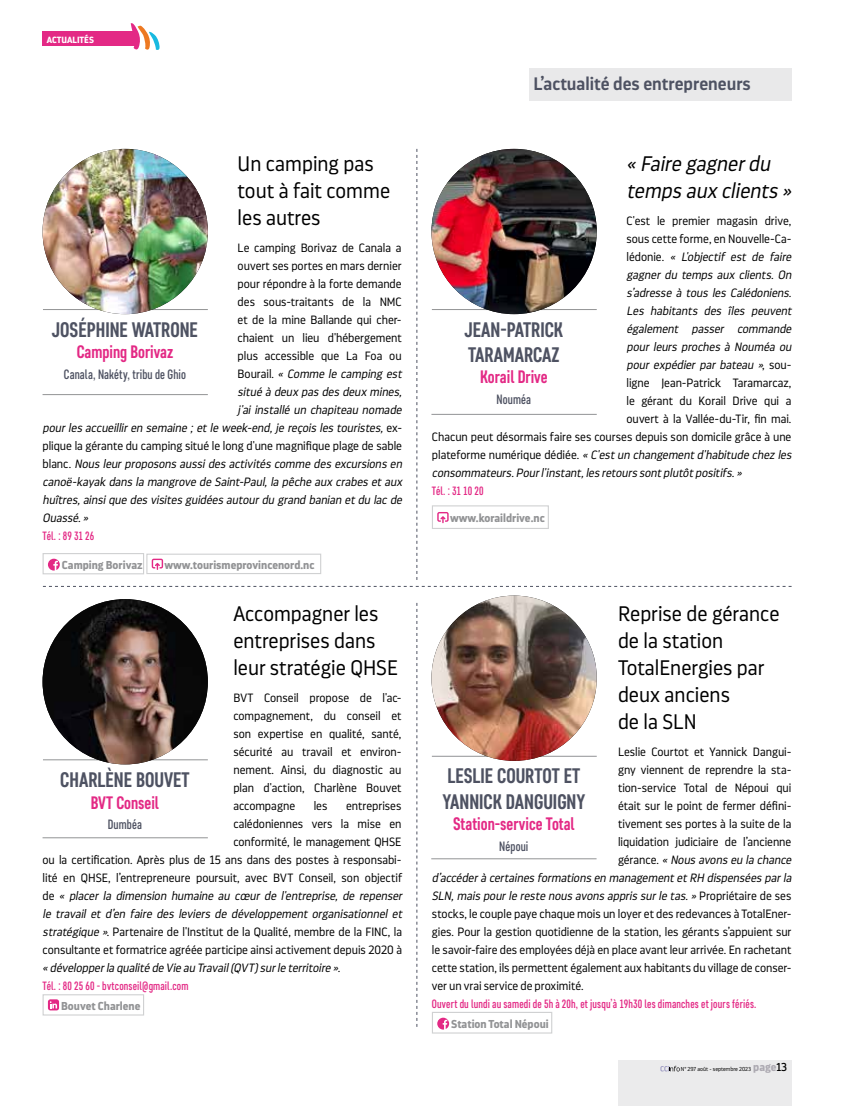
<style>
.page{position:relative;width:851px;height:1106px;background:#fff}
.page>*{position:absolute;margin:0;border:0;box-sizing:border-box;transform-origin:0 0}
.t1{font:300 21px/27px "Darwin Pro";color:#000}
.t2{font:700 21px/25.2px "Core Sans D57 Cn";color:#4e5262}
.t3{font:italic 300 21px/27px "Darwin Pro";color:#000}
.t4{font:700 18px "Core Sans D57 Cn";color:#e32985}
.t5{font:600 18px "Darwin Pro";color:#4e5262}
.t6{font:500 13.5px "Core Sans D47 Cn";letter-spacing:.01em;color:#4e5262}
.t7{font:300 12px/18px "Darwin Pro";letter-spacing:-.005em;color:#000;text-align:justify}
.t8{font:italic 300 12px "Darwin Pro";color:#000}
.t9{font:500 12px "Core Sans D47 Cn";letter-spacing:.015em;color:#e32985}
.t10{font:700 11.4px "Darwin Pro";color:#929395}
.t11{font:700 9px "Darwin Pro";color:#fff}
.t12{font:300 5.7px "Darwin Pro";color:#000}
.s1{font-style:normal}
.s2{font-style:italic}
.s3{font-weight:700;font-size:11.4px;color:#adaab2}
.s4{font-weight:400;font-size:11.4px}
</style>
<div class="page">
<svg style="left:48px;top:558px;width:12px;height:12px"></svg>
<div style="left:43px;top:553px;width:101px;height:21px;border:1px solid #d0d1d2"></div>
<svg style="left:152px;top:558px;width:11px;height:12px"></svg>
<div style="left:146px;top:553px;width:175px;height:21px;border:1px solid #d0d1d2"></div>
<svg style="left:48px;top:999px;width:11px;height:11px"></svg>
<div style="left:43px;top:994px;width:101px;height:21px;border:1px solid #d0d1d2"></div>
<svg style="left:437px;top:512px;width:11px;height:11px"></svg>
<div style="left:432px;top:505px;width:117px;height:24px;border:1px solid #d0d1d2"></div>
<svg style="left:437px;top:1017px;width:12px;height:12px"></svg>
<div style="left:432px;top:1011px;width:120px;height:22px;border:1px solid #d0d1d2"></div>
<svg style="left:416px;top:149px;width:1px;height:431px"></svg>
<svg style="left:416px;top:603px;width:1px;height:423px"></svg>
<svg style="left:43px;top:586px;width:748px;height:1px"></svg>
<hr style="left:43px;top:309px;width:165px;height:1px;background:#929395">
<hr style="left:43px;top:394px;width:165px;height:1px;background:#929395">
<img style="left:43px;top:149px;width:165px;height:165px;border-radius:83px">
<hr style="left:43px;top:759px;width:165px;height:1px;background:#929395">
<hr style="left:43px;top:837px;width:165px;height:1px;background:#929395">
<img style="left:43px;top:599px;width:165px;height:165px;border-radius:83px">
<hr style="left:432px;top:309px;width:164px;height:1px;background:#929395">
<hr style="left:431px;top:414px;width:165px;height:1px;background:#929395">
<img style="left:431px;top:149px;width:165px;height:165px;border-radius:83px">
<div style="left:529px;top:68px;width:262px;height:33px;background:#e9e9ea"></div>
<hr style="left:432px;top:756px;width:164px;height:1px;background:#929395">
<hr style="left:431px;top:858px;width:165px;height:1px;background:#929395">
<img style="left:431px;top:595px;width:165px;height:166px;border-radius:83px">
<div style="left:43px;top:32px;width:94px;height:14px;background:#e32985"></div>
<svg style="left:131px;top:23px;width:29px;height:27px"></svg>
<div style="left:617px;top:1060px;width:174px;height:46px;background:#ebebec"></div>
<svg style="left:660px;top:1065px;width:19px;height:6px"></svg>
<p class="t11" style="left:47px;top:33px;width:49px">ACTUALITÉS</p>
<h1 class="t1" style="left:237px;top:150px;width:154px">Un camping pas tout à fait comme les autres</h1>
<p class="t7" style="left:237px;top:239px;width:165px">Le camping Borivaz de Canala a</p>
<p class="t7" style="left:237px;top:257px;width:165px">ouvert ses portes en mars dernier</p>
<p class="t7" style="left:237px;top:275px;width:165px">pour répondre à la forte demande</p>
<p class="t7" style="left:237px;top:293px;width:165px">des sous-traitants de la NMC</p>
<p class="t7" style="left:237px;top:311px;width:165px">et de la mine Ballande qui cher-</p>
<p class="t7" style="left:237px;top:329px;width:165px">chaient un lieu d'hébergement</p>
<p class="t7" style="left:237px;top:347px;width:165px">plus accessible que La Foa ou</p>
<p class="t8" style="left:237px;top:366px;width:168px"><span class="s1">B o u r a i l .</span> « Comme le camping est</p>
<p class="t8" style="left:237px;top:384px;width:168px">situé à deux pasdesdeux mines,</p>
<p class="t8" style="left:237px;top:402px;width:168px">j 'ai installé un chapiteau nomade</p>
<p class="t8" style="left:43px;top:420px;width:361px">pourlesaccueilliren semaine ;etle week-end,je reçoislestouristes,<span class="s1">e x -</span></p>
<p class="t7" style="left:43px;top:437px;width:361px">plique la gérante du camping situé le long d'une magnifique plage de sable</p>
<p class="t8" style="left:43px;top:456px;width:363px"><span class="s1">b l a n c .</span> Nousleurproposonsaussidesactivitéscomme desexcursionsen</p>
<p class="t8" style="left:43px;top:474px;width:363px">canoë-kayak dansla mangrove de Saint-Paul,la pêche aux crabesetaux</p>
<p class="t8" style="left:43px;top:492px;width:363px">huîtres,ainsique desvisitesguidéesautourdu grand banian etdu lacde</p>
<p class="t8" style="left:43px;top:510px;width:50px">Ouassé.»</p>
<p class="t9" style="left:43px;top:529px;width:53px">Tél. : 89 31 26</p>
<p class="t10" style="left:62px;top:556px;width:82px">Camping Borivaz</p>
<p class="t10" style="left:164px;top:557px;width:152px">www.tourismeprovincenord.nc</p>
<h1 class="t1" style="left:233px;top:600px;width:166px">Accompagner les entreprises dans leur stratégie QHSE</h1>
<p class="t7" style="left:233px;top:689px;width:169px">BVT Conseil propose de l'ac&shy;compagnement, du conseil et son expertise en qualité, santé, sécurité au travail et environ&shy;nement. Ainsi, du diagnostic au plan d'action, Charlène Bouvet accompagne</p>
<h1 class="t2" style="left:52px;top:316px;width:148px">JOSÉPHINE WATRONE</h1>
<h2 class="t4" style="left:77px;top:341px;width:98px">Camping Borivaz</h2>
<p class="t6" style="left:64px;top:366px;width:124px">Canala, Nakéty, tribu de Ghio</p>
<h1 class="t2" style="left:60px;top:766px;width:131px">CHARLÈNE BOUVET</h1>
<h2 class="t4" style="left:91px;top:791px;width:70px">BVT Conseil</h2>
<p class="t6" style="left:108px;top:816px;width:36px">Dumbéa</p>
<p class="t7" style="left:314px;top:797px;width:15px">les</p>
<p class="t7" style="left:43px;top:797px;width:363px;text-align:right">entreprises<br>calédoniennes vers la mise en<br>conformité, le management QHSE<br>ou la certification. Après plus de 15 ans dans des postes à responsabi&shy;lité en QHSE, l’entrepreneure poursuit, avec BVT Conseil, son objectif d e <span class="s2">« placer la dimension humaine au cœur de l'entreprise, de repenser le travail et d’en faire des leviers de développement organisationnel et stratégique »</span>. Partenaire de l'Institut de la Qualité, membre de la FINC, la consultante et formatrice agréée participe ainsi activement depuis 2020 à</p>
<p class="t8" style="left:43px;top:960px;width:302px">«développerla qualité de Vie au Travail(QVT)surle territoire ».</p>
<p class="t9" style="left:43px;top:979px;width:147px">Tél. : 80 25 60 - bvtconseil@gmail.com</p>
<p class="t10" style="left:61px;top:998px;width:81px">Bouvet Charlene</p>
<h2 class="t5" style="left:533px;top:71px;width:219px">L’actualité des entrepreneurs</h2>
<h1 class="t3" style="left:626px;top:150px;width:170px">« Faire gagnerdu temps aux clients »</h1>
<p class="t7" style="left:626px;top:212px;width:166px">C'est le premier magasin drive,</p>
<p class="t7" style="left:626px;top:230px;width:166px">sous cette forme, en Nouvelle-Ca-</p>
<p class="t8" style="left:626px;top:249px;width:169px"><span class="s1">l é d o n i e .</span> « L'objectif est de faire</p>
<p class="t8" style="left:626px;top:267px;width:169px">gagner du temps aux clients. On</p>
<p class="t8" style="left:626px;top:285px;width:169px">s’adresse à tous les Calédoniens.</p>
<p class="t8" style="left:626px;top:303px;width:169px">Les habitants des îles peuvent</p>
<p class="t8" style="left:626px;top:321px;width:169px">également passer commande</p>
<p class="t8" style="left:626px;top:339px;width:169px">pour leurs proches à Nouméa ou</p>
<p class="t8" style="left:626px;top:357px;width:166px">pour expédier par bateau »<span class="s1">, s o u -</span></p>
<p class="t7" style="left:626px;top:374px;width:166px">ligne Jean-Patrick Taramarcaz,</p>
<p class="t7" style="left:626px;top:392px;width:166px">le gérant du Korail Drive qui a</p>
<p class="t7" style="left:626px;top:410px;width:166px">ouvert à la Vallée-du-Tir, fin mai.</p>
<p class="t7" style="left:432px;top:428px;width:361px">Chacun peut désormais faire ses courses depuis son domicile grâce à une</p>
<p class="t8" style="left:432px;top:447px;width:363px"><span class="s1">p l a te fo r m e n u m é r i q u e d é d i é e .</span> «C'estun changementd'habitude chezles</p>
<p class="t8" style="left:432px;top:465px;width:314px">consommateurs.Pourl'instant,lesretourssontplutôtpositifs.»</p>
<p class="t9" style="left:432px;top:484px;width:53px">Tél. : 31 10 20</p>
<p class="t10" style="left:450px;top:510px;width:96px">www.koraildrive.nc</p>
<h1 class="t2" style="left:464px;top:316px;width:100px">JEAN-PATRICK<br>TARAMARCAZ</h1>
<h2 class="t4" style="left:480px;top:366px;width:69px">Korail Drive</h2>
<p class="t6" style="left:496px;top:391px;width:36px">Nouméa</p>
<h1 class="t1" style="left:618px;top:600px;width:163px">Reprise de gérance de la station<br>TotalEnergies par deux anciens<br>de la SLN</h1>
<p class="t7" style="left:618px;top:743px;width:175px">Leslie Courtot et Yannick Dangui-</p>
<p class="t7" style="left:618px;top:761px;width:175px">gny viennent de reprendre la sta-</p>
<p class="t7" style="left:618px;top:779px;width:175px">tion-service Total de Népoui qui</p>
<p class="t7" style="left:618px;top:797px;width:175px">était sur le point de fermer défini-</p>
<p class="t7" style="left:618px;top:815px;width:175px">tivement ses portes à la suite de la</p>
<p class="t7" style="left:618px;top:833px;width:175px">liquidation judiciaire de l’ancienne</p>
<p class="t8" style="left:618px;top:852px;width:177px"><span class="s1">g é r a n c e .</span> «Nousavonseu la chance</p>
<p class="t8" style="left:432px;top:870px;width:363px">d’accéderà certainesformationsen managementetRH dispenséesparla</p>
<p class="t8" style="left:432px;top:888px;width:361px">SLN,maispourle reste nousavonsapprissurle tas.»<span class="s1">P r o p r i é t a i r e d e s e s</span></p>
<p class="t7" style="left:432px;top:905px;width:361px">stocks, le couple paye chaque mois un loyer et des redevances à TotalEner-</p>
<p class="t7" style="left:432px;top:923px;width:361px">gies. Pour la gestion quotidienne de la station, les gérants s’appuient sur</p>
<p class="t7" style="left:432px;top:941px;width:361px">le savoir-faire des employées déjà en place avant leur arrivée. En rachetant</p>
<p class="t7" style="left:432px;top:959px;width:361px">cette station, ils permettent également aux habitants du village de conser-</p>
<p class="t7" style="left:432px;top:977px;width:153px">ver un vrai service de proximité.</p>
<p class="t9" style="left:432px;top:997px;width:326px">Ouvert du lundi au samedi de 5h à 20h, et jusqu’à 19h30 les dimanches et jours fériés.</p>
<p class="t10" style="left:451px;top:1015px;width:99px">Station Total Népoui</p>
<h1 class="t2" style="left:442px;top:763px;width:144px">LESLIE COURTOT ET<br>YANNICK DANGUIGNY</h1>
<h2 class="t4" style="left:453px;top:813px;width:123px">Station-service Total</h2>
<p class="t6" style="left:499px;top:837px;width:31px">Népoui</p>
<p class="t12" style="left:680px;top:1065px;width:108px">N° 297 août - septembre 2023 <span class="s3">page</span><span class="s4">13</span></p>
</div>
